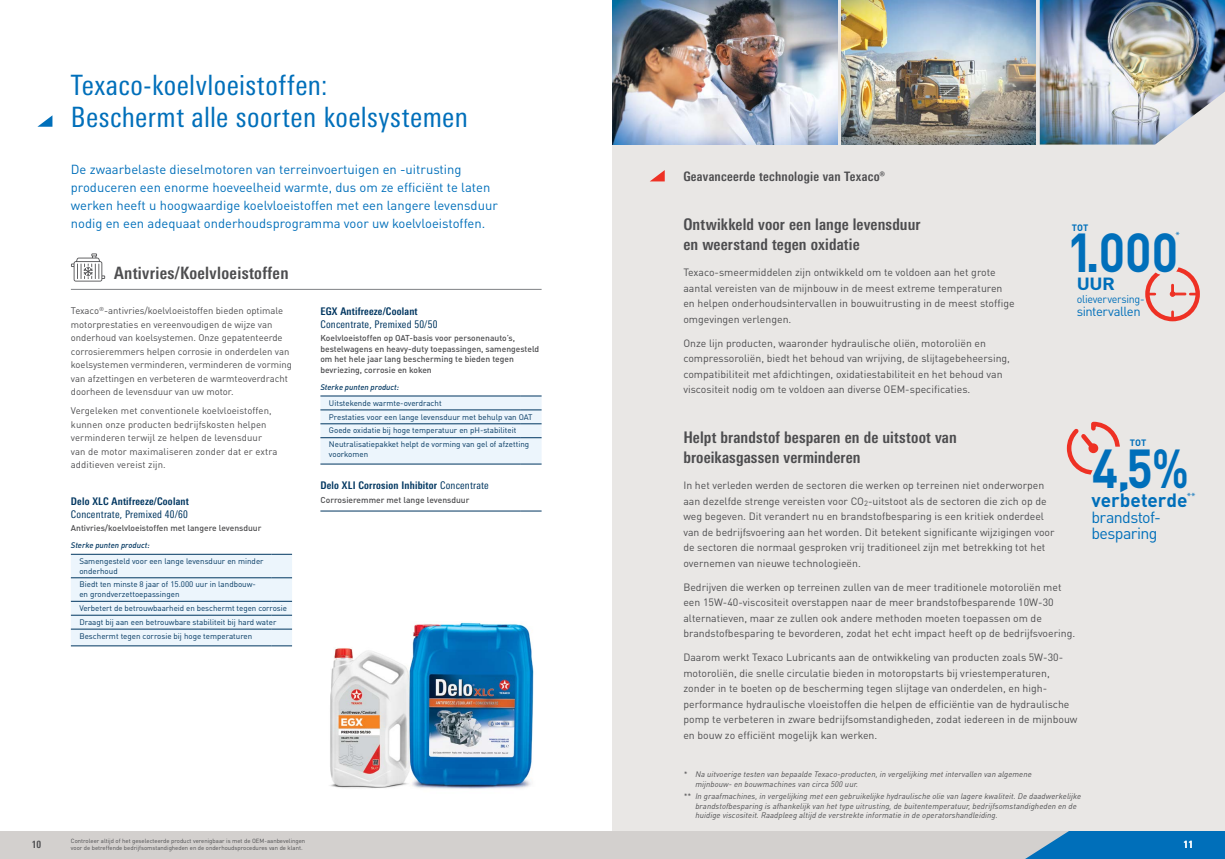
<style>
.page{position:relative;width:1225px;height:859px;background:#fff}
.page>*{position:absolute;margin:0;border:0;box-sizing:border-box;transform-origin:0 0}
.t1{font:700 54.1px "DIN Pro";color:#006fba;scale:.9 1}
.t2{font:condensed 28px/32px "Univers Next Pro";letter-spacing:.015em;color:#006fba}
.t3{font:700 19px "DIN Pro";letter-spacing:-.005em;color:#006fba}
.t4{font:700 17.4px "DIN Pro";color:#006fba;scale:1.13 1}
.t5{font:700 condensed 17px "Univers Next Pro";letter-spacing:.02em;color:#4d4d4f}
.t6{font:700 condensed 16px/20px "Univers Next Pro";letter-spacing:.005em;color:#4d4d4f}
.t7{font:16px/16px "DIN Pro";letter-spacing:-.04em;color:#006fba}
.t8{font:13px/18px "DIN Pro";color:#006fba}
.t9{font:700 condensed 13px "Univers Next Pro";letter-spacing:.015em;color:#4d4d4f}
.t10{font:13px "DIN Pro";letter-spacing:-.035em;color:#006fba}
.t11{font:300 condensed 11.2px "Univers Next Pro";color:#006fba}
.t12{font:11px "DIN Pro";letter-spacing:-.025em;color:#006fba}
.t13{font:10.5px/15.5px "DIN Pro";color:#4d4d4f}
.t14{font:700 condensed 10.5px "Univers Next Pro";letter-spacing:.02em;color:#003660}
.t15{font:condensed 10.5px "Univers Next Pro";letter-spacing:.02em;color:#003660}
.t16{font:700 condensed 10px "Univers Next Pro";color:#4d4d4f}
.t17{font:700 condensed 10px "Univers Next Pro";color:#fff}
.t18{font:9.5px/13.5px "DIN Pro";color:#4d4d4f}
.t19{font:700 9.2px "DIN Pro";letter-spacing:.015em;color:#006fba}
.t20{font:500 8.5px/10.5px "DIN Pro";color:#4d4d4f}
.t21{font:8px/13.9px "DIN Pro";color:#003660}
.t22{font:italic 8px/9.5px "DIN Pro";letter-spacing:.01em;color:#4d4d4f}
.t23{font:italic 500 8px "DIN Pro";color:#003660}
.t24{font:6px/7.2px "DIN Pro";color:#4d4d4f}
.s1{font-weight:400}
.s2{font-size:32.5px}
</style>
<div class="page">
<div style="left:0;top:831px;width:1225px;height:28px;background:#d3d0ce"></div>
<svg style="left:1025px;top:831px;width:200px;height:28px;background:#1779bc"></svg>
<div style="left:612px;top:0;width:613px;height:831px;background:#e9e7e5"></div>
<svg style="left:37px;top:115px;width:15px;height:12px"></svg>
<svg style="left:650px;top:170px;width:15px;height:11px"></svg>
<img style="left:612px;top:0;width:225px;height:145px">
<img style="left:841px;top:0;width:194px;height:145px">
<img style="left:1039px;top:0;width:186px;height:145px">
<svg style="left:1145px;top:267px;width:55px;height:55px"></svg>
<svg style="left:71px;top:554px;width:221px;height:92px;background:#dde9f2"></svg>
<hr style="left:320px;top:510px;width:201px;height:1px;background:#003660">
<svg style="left:521px;top:510px;width:20px;height:1px"></svg>
<svg style="left:320px;top:396px;width:221px;height:69px;background:#dce8f1"></svg>
<img style="left:414px;top:622px;width:120px;height:167px">
<img style="left:330px;top:628px;width:100px;height:161px">
<hr style="left:71px;top:289px;width:470px;height:1px;background:#808285">
<svg style="left:71px;top:253px;width:34px;height:29px"></svg>
<svg style="left:1066px;top:421px;width:54px;height:54px"></svg>
<div style="left:1088px;top:443px;width:10px;height:10px;background:#ee3124;border-radius:50%"></div>
<h2 class="t2" style="left:71px;top:69px;width:398px">Texaco-koelvloeistoffen:<br>Beschermt alle soorten koelsystemen</h2>
<p class="t8" style="left:71px;top:159px;width:428px">De zwaarbelaste dieselmotoren van terreinvoertuigen en -uitrusting produceren een enorme hoeveelheid warmte, dus om ze efficiënt te laten werken heeft u hoogwaardige koelvloeistoffen met een langere levensduur nodig en een adequaat onderhoudsprogramma voor uw koelvloeistoffen.</p>
<h3 class="t5" style="left:114px;top:263px;width:176px">Antivries/Koelvloeistoffen</h3>
<p class="t18" style="left:71px;top:303px;width:223px">Texaco<sup>®</sup>-antivries/koelvloeistoffen bieden optimale motorprestaties en vereenvoudigen de wijze van onderhoud van koelsystemen. Onze gepatenteerde corrosieremmers helpen corrosie in onderdelen van koelsystemen verminderen, verminderen de vorming van afzettingen en verbeteren de warmteoverdracht doorheen de levensduur van uw motor.</p>
<p class="t18" style="left:71px;top:403px;width:208px">Vergeleken met conventionele koelvloeistoffen, kunnen onze producten bedrijfskosten helpen verminderen terwijl ze helpen de levensduur van de motor maximaliseren zonder dat er extra additieven vereist zijn.</p>
<p class="t14" style="left:71px;top:495px;width:119px">Delo XLC Antifreeze/Coolant</p>
<p class="t15" style="left:71px;top:508px;width:118px">Concentrate, Premixed 40/60</p>
<p class="t20" style="left:71px;top:522px;width:192px">Antivries/koelvloeistoffen met langere levensduur</p>
<p class="t23" style="left:71px;top:539px;width:80px">Sterke punten product:</p>
<p class="t21" style="left:79px;top:555px;width:186px;line-height:9.6px">Samengesteld voor een lange levensduur en minder onderhoud</p>
<p class="t21" style="left:79px;top:579px;width:178px;line-height:9.6px">Biedt ten minste 8 jaar of 15.000 uur in landbouw&shy;en grondverzettoepassingen</p>
<p class="t21" style="left:79px;top:600px;width:209px">Verbetert de betrouwbaarheid en beschermt tegen corrosie<br>Draagt bij aan een betrouwbare stabiliteit bij hard water<br>Beschermt tegen corrosie bij hoge temperaturen</p>
<p class="t14" style="left:320px;top:305px;width:99px">EGX Antifreeze/Coolant</p>
<p class="t15" style="left:320px;top:318px;width:118px">Concentrate, Premixed 50/50</p>
<p class="t20" style="left:320px;top:332px;width:220px">Koelvloeistoffen op OAT-basis voor personenauto’s, bestelwagens en heavy-duty toepassingen, samengesteld om het hele jaar lang bescherming te bieden tegen bevriezing, corrosie en koken</p>
<p class="t23" style="left:320px;top:380px;width:80px">Sterke punten product:</p>
<p class="t21" style="left:329px;top:395px;width:205px">Uitstekende warmte-overdracht<br>Prestaties voor een lange levensduur met behulp van OAT Goede oxidatie bij hoge temperatuur en pH-stabiliteit Neutralisatiepakket helpt de vorming van gel of afzetting</p>
<p class="t21" style="left:329px;top:446px;width:41px">voorkomen</p>
<p class="t14" style="left:320px;top:479px;width:170px">Delo XLI Corrosion Inhibitor <span class="s1">Concentrate</span></p>
<p class="t20" style="left:320px;top:493px;width:151px">Corrosieremmer met lange levensduur</p>
<p class="t9" style="left:683px;top:169px;width:203px">Geavanceerde technologie van Texaco®</p>
<h3 class="t6" style="left:683px;top:214px;width:239px">Ontwikkeld voor een lange levensduur en weerstand tegen oxidatie</h3>
<p class="t13" style="left:683px;top:264px;width:333px">Texaco-smeermiddelen zijn ontwikkeld om te voldoen aan het grote aantal vereisten van de mijnbouw in de meest extreme temperaturen en helpen onderhoudsintervallen in bouwuitrusting in de meest stoffige omgevingen verlengen.</p>
<p class="t13" style="left:683px;top:334px;width:328px">Onze lijn producten, waaronder hydraulische oliën, motoroliën en compressoroliën, biedt het behoud van wrijving, de slijtagebeheersing, compatibiliteit met afdichtingen, oxidatiestabiliteit en het behoud van viscositeit nodig om te voldoen aan diverse OEM-specificaties.</p>
<p class="t19" style="left:1071px;top:220px;width:18px">TOT</p>
<p class="t11" style="left:1175px;top:230px;width:6px">*</p>
<h1 class="t1" style="left:1066px;top:208px;width:125px">1.000</h1>
<h3 class="t4" style="left:1076px;top:269px;width:35px">UUR</h3>
<p class="t12" style="left:1076px;top:290px;width:69px">olieverversing-</p>
<p class="t10" style="left:1076px;top:301px;width:65px">sintervallen</p>
<h3 class="t6" style="left:683px;top:427px;width:275px">Helpt brandstof besparen en de uitstoot van broeikasgassen verminderen</h3>
<p class="t13" style="left:683px;top:476px;width:373px">In het verleden werden de sectoren die werken op terreinen niet onderworpen aan dezelfde strenge vereisten voor CO<sub>2</sub>-uitstoot als de sectoren die zich op de weg begeven. Dit verandert nu en brandstofbesparing is een kritiek onderdeel van de bedrijfsvoering aan het worden. Dit betekent significante wijzigingen voor de sectoren die normaal gesproken vrij traditioneel zijn met betrekking tot het overnemen van nieuwe technologieën.</p>
<p class="t13" style="left:683px;top:578px;width:393px">Bedrijven die werken op terreinen zullen van de meer traditionele motoroliën met een 15W-40-viscositeit overstappen naar de meer brandstofbesparende 10W-30 alternatieven, maar ze zullen ook andere methoden moeten toepassen om de brandstofbesparing te bevorderen, zodat het echt impact heeft op de bedrijfsvoering.</p>
<p class="t13" style="left:683px;top:648px;width:396px">Daarom werkt Texaco Lubricants aan de ontwikkeling van producten zoals 5W-30- motoroliën, die snelle circulatie bieden in motoropstarts bij vriestemperaturen, zonder in te boeten op de bescherming tegen slijtage van onderdelen, en high&shy;performance hydraulische vloeistoffen die helpen de efficiëntie van de hydraulische pomp te verbeteren in zware bedrijfsomstandigheden, zodat iedereen in de mijnbouw en bouw zo efficiënt mogelijk kan werken.</p>
<p class="t19" style="left:1130px;top:435px;width:18px">TOT</p>
<h1 class="t1" style="left:1091px;top:423px;width:109px">4<span class="s2">,</span>5%</h1>
<p class="t11" style="left:1186px;top:490px;width:10px">**</p>
<h3 class="t3" style="left:1091px;top:484px;width:98px">verbeterde</h3>
<h3 class="t7" style="left:1091px;top:508px;width:71px">brandstof&shy;besparing</h3>
<p class="t22" style="left:695px;top:769px;width:338px;text-indent:-12px">* Na uitvoerige testen van bepaalde Texaco-producten, in vergelijking met intervallen van algemene mijnbouw- en bouwmachines van circa 500 uur.</p>
<p class="t22" style="left:695px;top:791px;width:387px;text-indent:-12px">** In graafmachines, in vergelijking met een gebruikelijke hydraulische olie van lagere kwaliteit. De daadwerkelijke brandstofbesparing is afhankelijk van het type uitrusting, de buitentemperatuur, bedrijfsomstandigheden en de huidige viscositeit. Raadpleeg altijd de verstrekte informatie in de operatorshandleiding.</p>
<p class="t24" style="left:71px;top:837px;width:236px">Controleer altijd of het geselecteerde product verenigbaar is met de OEM-aanbevelingen voor de betreffende bedrijfsomstandigheden en de onderhoudsprocedures van de klant.</p>
<p class="t16" style="left:32px;top:838px;width:11px">10</p>
<p class="t17" style="left:1183px;top:838px;width:11px">11</p>
</div>
